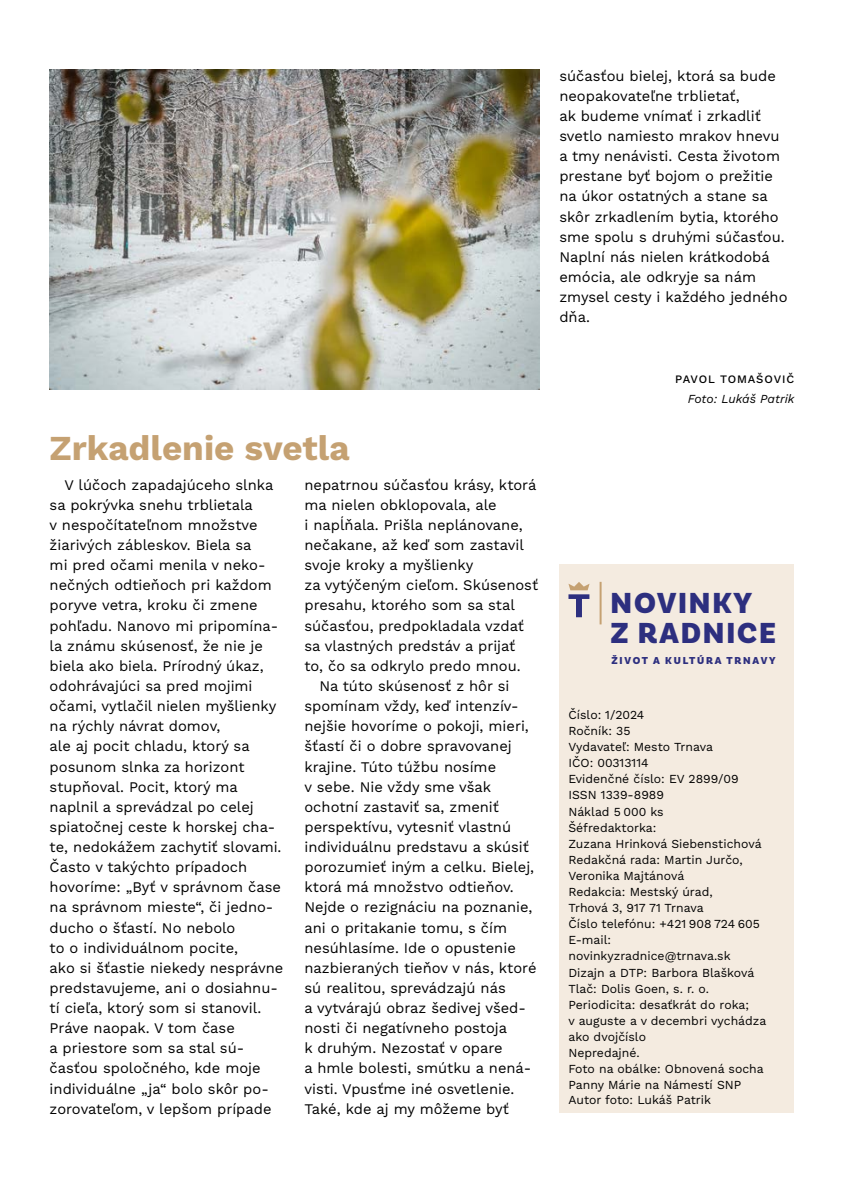
<style>
.page{position:relative;width:844px;height:1191px;background:#fff}
.page>*{position:absolute;margin:0;border:0;box-sizing:border-box;transform-origin:0 0}
.t1{font:700 35px "Work Sans";color:#c5a172}
.t2{font:900 30.45px/29.4px "Basic Sans";letter-spacing:.06em;color:#2d2f7f}
.t3{font:14.7px/20.1px "Work Sans";color:#000}
.t4{font:12.25px/16.1px "Work Sans";color:#000}
.t5{font:italic 12.25px "Work Sans";color:#000}
.t6{font:500 11.38px "Work Sans";letter-spacing:.075em;color:#000}
.t7{font:900 10.5px "Basic Sans";letter-spacing:.17em;color:#2d2f7f}
</style>
<div class="page">
<div style="left:559px;top:564px;width:235px;height:548px;background:#f4ebe0"></div>
<img style="left:50px;top:69px;width:489px;height:321px">
<hr style="left:599px;top:582px;width:2px;height:42px;background:#c5a172">
<svg style="left:568px;top:582px;width:21px;height:35px"></svg>
<h1 class="t1" style="left:50px;top:421px;width:301px">Zrkadlenie svetla</h1>
<p class="t3" style="left:50px;top:474px;width:235px;text-indent:15px">V lúčoch zapadajúceho slnka sa pokrývka snehu trblietala<br>v nespočítateľnom množstve žiarivých zábleskov. Biela sa<br>mi pred očami menila v neko&shy;nečných odtieňoch pri každom poryve vetra, kroku či zmene pohľadu. Nanovo mi pripomína&shy;la známu skúsenosť, že nie je biela ako biela. Prírodný úkaz, odohrávajúci sa pred mojimi očami, vytlačil nielen myšlienky na rýchly návrat domov,<br>ale aj pocit chladu, ktorý sa posunom slnka za horizont stupňoval. Pocit, ktorý ma naplnil a sprevádzal po celej spiatočnej ceste k horskej cha&shy;te, nedokážem zachytiť slovami.<br>Často v takýchto prípadoch hovoríme: „Byť v správnom čase na správnom mieste“, či jedno&shy;ducho o šťastí. No nebolo<br>to o individuálnom pocite,<br>ako si šťastie niekedy nesprávne predstavujeme, ani o dosiahnu&shy;tí cieľa, ktorý som si stanovil.<br>Práve naopak. V tom čase<br>a priestore som sa stal sú&shy;časťou spoločného, kde moje individuálne „ja“ bolo skôr po&shy;zorovateľom, v lepšom prípade</p>
<p class="t3" style="left:304px;top:474px;width:233px">nepatrnou súčasťou krásy, ktorá</p>
<p class="t3" style="left:304px;top:494px;width:194px">ma nielen obklopovala, ale</p>
<p class="t3" style="left:304px;top:514px;width:220px">i napĺňala. Prišla neplánovane,</p>
<p class="t3" style="left:304px;top:534px;width:221px">nečakane, až keď som zastavil</p>
<p class="t3" style="left:304px;top:554px;width:170px">svoje kroky a myšlienky</p>
<p class="t3" style="left:304px;top:574px;width:235px">za vytýčeným cieľom. Skúsenosť</p>
<p class="t3" style="left:304px;top:595px;width:212px">presahu, ktorého som sa stal</p>
<p class="t3" style="left:304px;top:615px;width:221px">súčasťou, predpokladala vzdať</p>
<p class="t3" style="left:304px;top:635px;width:212px">sa vlastných predstáv a prijať</p>
<p class="t3" style="left:304px;top:655px;width:218px">to, čo sa odkrylo predo mnou.</p>
<p class="t3" style="left:319px;top:675px;width:191px">Na túto skúsenosť z hôr si</p>
<p class="t3" style="left:304px;top:695px;width:216px">spomínam vždy, keď intenzív-</p>
<p class="t3" style="left:304px;top:715px;width:226px">nejšie hovoríme o pokoji, mieri,</p>
<p class="t3" style="left:304px;top:735px;width:209px">šťastí či o dobre spravovanej</p>
<p class="t3" style="left:304px;top:756px;width:193px">krajine. Túto túžbu nosíme</p>
<p class="t3" style="left:304px;top:776px;width:188px">v sebe. Nie vždy sme však</p>
<p class="t3" style="left:304px;top:796px;width:196px">ochotní zastaviť sa, zmeniť</p>
<p class="t3" style="left:304px;top:816px;width:208px">perspektívu, vytesniť vlastnú</p>
<p class="t3" style="left:304px;top:836px;width:226px">individuálnu predstavu a skúsiť</p>
<p class="t3" style="left:304px;top:856px;width:231px">porozumieť iným a celku. Bielej,</p>
<p class="t3" style="left:304px;top:876px;width:211px">ktorá má množstvo odtieňov.</p>
<p class="t3" style="left:304px;top:896px;width:229px">Nejde o rezignáciu na poznanie,</p>
<p class="t3" style="left:304px;top:917px;width:204px">ani o pritakanie tomu, s čím</p>
<p class="t3" style="left:304px;top:937px;width:213px">nesúhlasíme. Ide o opustenie</p>
<p class="t3" style="left:304px;top:957px;width:233px">nazbieraných tieňov v nás, ktoré</p>
<p class="t3" style="left:304px;top:977px;width:203px">sú realitou, sprevádzajú nás</p>
<p class="t3" style="left:304px;top:997px;width:223px">a vytvárajú obraz šedivej všed-</p>
<p class="t3" style="left:304px;top:1017px;width:204px">nosti či negatívneho postoja</p>
<p class="t3" style="left:304px;top:1037px;width:200px">k druhým. Nezostať v opare</p>
<p class="t3" style="left:304px;top:1057px;width:228px">a hmle bolesti, smútku a nená-</p>
<p class="t3" style="left:304px;top:1078px;width:211px">visti. Vpusťme iné osvetlenie.</p>
<p class="t3" style="left:304px;top:1098px;width:206px">Také, kde aj my môžeme byť</p>
<p class="t3" style="left:559px;top:65px;width:230px">súčasťou bielej, ktorá sa bude neopakovateľne trblietať,<br>ak budeme vnímať i zrkadliť svetlo namiesto mrakov hnevu a tmy nenávisti. Cesta životom prestane byť bojom o prežitie na úkor ostatných a stane sa skôr zrkadlením bytia, ktorého sme spolu s druhými súčasťou.<br>Naplní nás nielen krátkodobá emócia, ale odkryje sa nám zmysel cesty i každého jedného dňa.</p>
<p class="t6" style="left:675px;top:370px;width:120px">PAVOL TOMAŠOVIČ</p>
<p class="t5" style="left:687px;top:389px;width:108px">Foto: Lukáš Patrik</p>
<h2 class="t2" style="left:610px;top:589px;width:167px">NOVINKY<br>Z RADNICE</h2>
<p class="t7" style="left:611px;top:654px;width:166px">ŽIVOT A KULTÚRA TRNAVY</p>
<p class="t4" style="left:568px;top:706px;width:199px">Číslo: 1/2024<br>Ročník: 35<br>Vydavateľ: Mesto Trnava<br>IČO: 00313114<br>Evidenčné číslo: EV 2899/09<br>ISSN 1339-8989<br>Náklad 5 000 ks<br>Šéfredaktorka:<br>Zuzana Hrinková Siebenstichová<br>Redakčná rada: Martin Jurčo,<br>Veronika Majtánová<br>Redakcia: Mestský úrad,<br>Trhová 3, 917 71 Trnava<br>Číslo telefónu: +421 908 724 605<br>E-‑ mail: novinkyzradnice@trnava.sk<br>Dizajn a DTP: Barbora Blašková<br>Tlač: Dolis Goen, s. r. o.<br>Periodicita: desaťkrát do roka;<br>v auguste a v decembri vychádza ako dvojčíslo<br>Nepredajné.<br>Foto na obálke: Obnovená socha<br>Panny Márie na Námestí SNP<br>Autor foto: Lukáš Patrik</p>
</div>
